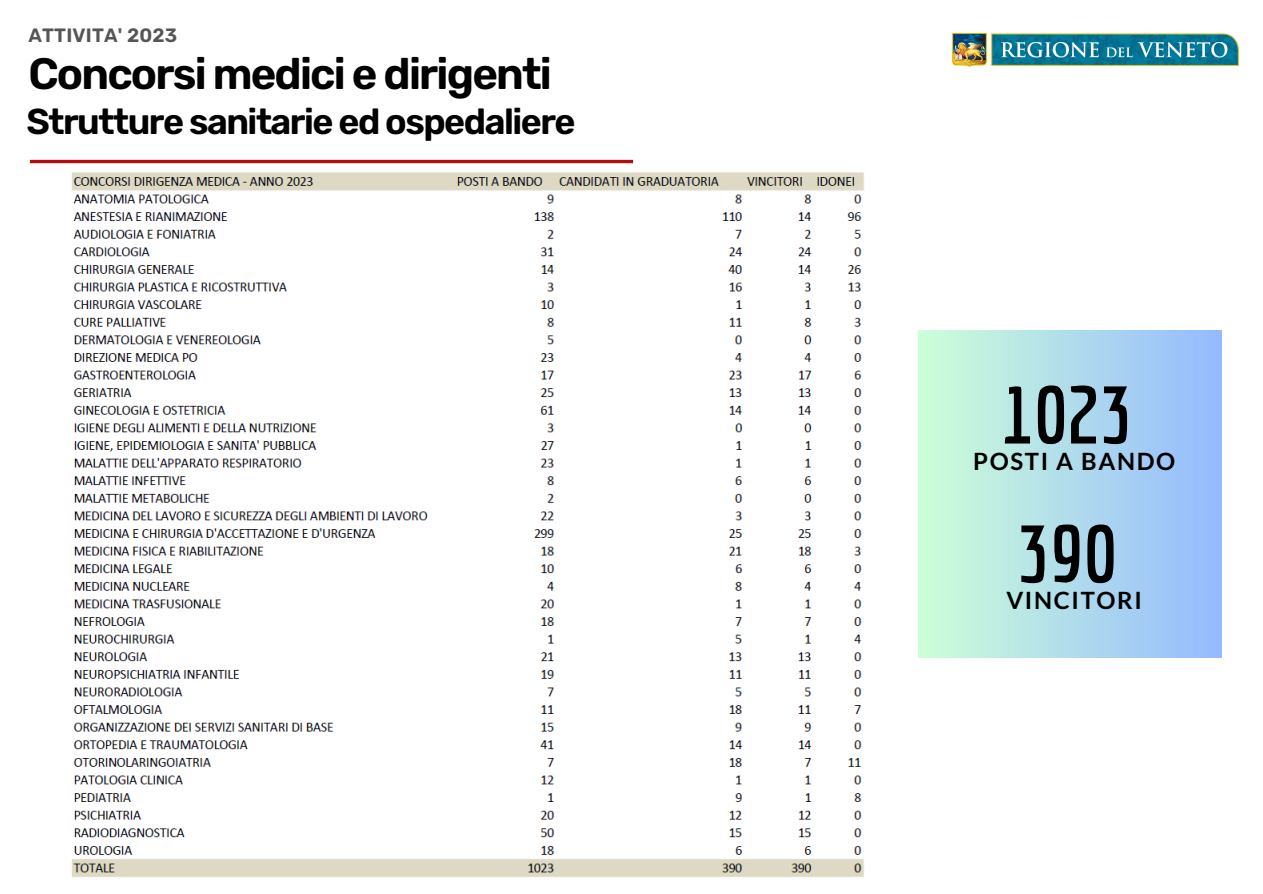
<style>
.page{position:relative;width:1263px;height:894px;background:#fff}
.page>*{position:absolute;margin:0;border:0;box-sizing:border-box;transform-origin:0 0}
.t1{font:700 80.55px "Economica";color:#000}
.t2{font:600 43.8px "Rubik";letter-spacing:-.04em;color:#000}
.t3{font:600 36px "Rubik";letter-spacing:-.04em;color:#000}
.t4{font:700 23.85px "Lato";letter-spacing:.07em;color:#000}
.t5{font:600 19.35px "Rubik";letter-spacing:.01em;color:#575656}
</style>
<div class="page">
<hr style="left:30px;top:160px;width:603px;height:3px;background:#b20e10">
<img style="left:951px;top:32px;width:289px;height:35px">
<img style="left:71px;top:172px;width:793px;height:705px">
<div style="left:919px;top:330px;width:302px;height:327px;background:linear-gradient(to right,#cdffd8,#95bafe)"></div>
<p class="t5" style="left:28px;top:24px;width:150px">ATTIVITA' 2023</p>
<p class="t2" style="left:28px;top:47px;width:525px">Concorsi medici e dirigenti</p>
<p class="t3" style="left:27px;top:100px;width:550px">Strutture sanitarie ed ospedaliere</p>
<p class="t1" style="left:1000px;top:367px;width:134px">1023</p>
<p class="t4" style="left:973px;top:446px;width:204px">POSTI A BANDO</p>
<p class="t1" style="left:1016px;top:506px;width:101px">390</p>
<p class="t4" style="left:1006px;top:585px;width:137px">VINCITORI</p>
</div>
